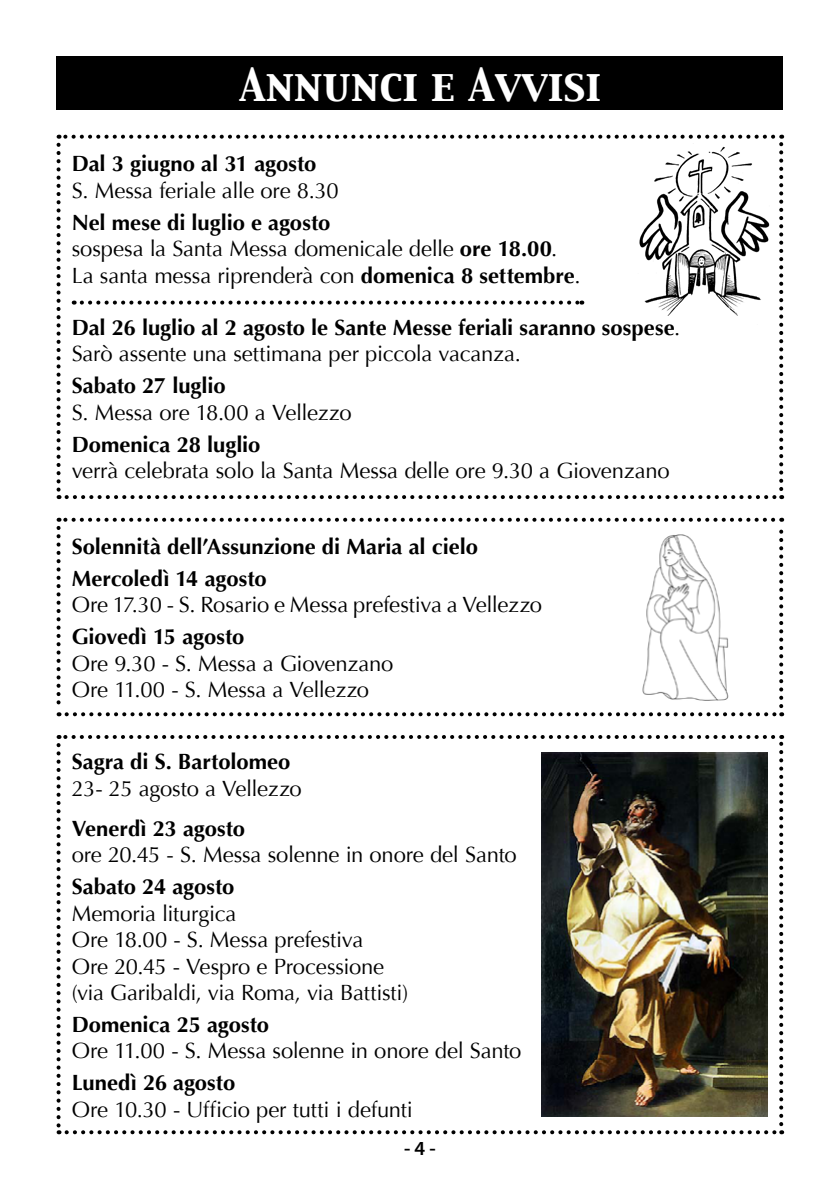
<style>
.page{position:relative;width:840px;height:1191px;background:#fff}
.page>*{position:absolute;margin:0;border:0;box-sizing:border-box;transform-origin:0 0}
.t1{font:40px "Capitals";color:#fff}
.t2{font:22px/26.4px "Optima";letter-spacing:-.01em;color:#000}
.t3{font:700 22px/26.4px "Optima";letter-spacing:-.005em;color:#000}
.t4{font:600 20px "Myriad Pro";color:#000}
.s1{font-weight:700}
.s2{font-weight:400}
</style>
<div class="page">
<div style="left:57px;top:57px;width:725px;height:53px;background:#000"></div>
<svg style="left:56px;top:145px;width:4px;height:354px"></svg>
<svg style="left:67px;top:495px;width:714px;height:4px"></svg>
<svg style="left:779px;top:135px;width:3px;height:354px"></svg>
<svg style="left:58px;top:135px;width:714px;height:4px"></svg>
<svg style="left:56px;top:528px;width:4px;height:188px"></svg>
<svg style="left:67px;top:712px;width:714px;height:4px"></svg>
<svg style="left:779px;top:518px;width:3px;height:188px"></svg>
<svg style="left:58px;top:518px;width:714px;height:4px"></svg>
<svg style="left:56px;top:745px;width:4px;height:389px"></svg>
<svg style="left:67px;top:1130px;width:714px;height:4px"></svg>
<svg style="left:779px;top:735px;width:3px;height:389px"></svg>
<svg style="left:58px;top:735px;width:714px;height:4px"></svg>
<img style="left:639px;top:146px;width:131px;height:170px">
<img style="left:642px;top:534px;width:87px;height:166px">
<svg style="left:82px;top:300px;width:500px;height:4px"></svg>
<img style="left:541px;top:752px;width:225px;height:364px">
<h1 class="t1" style="left:239px;top:58px;width:363px">Annunci e Avvisi</h1>
<p class="t3" style="left:72px;top:151px;width:246px">Dal 3 giugno al 31 agosto</p>
<p class="t2" style="left:72px;top:177px;width:268px">S. Messa feriale alle ore 8.30</p>
<p class="t2" style="left:72px;top:209px;width:510px"><span class="s1">Nel mese di luglio e agosto<br></span>sospesa la Santa Messa domenicale delle <span class="s1">ore 18.00</span>.<br>La santa messa riprenderà con <span class="s1">domenica 8 settembre</span>.</p>
<p class="t3" style="left:72px;top:314px;width:609px">Dal 26 luglio al 2 agosto le Sante Messe feriali saranno sospese<span class="s2">.<br>Sarò assente una settimana per piccola vacanza.</span></p>
<p class="t3" style="left:72px;top:373px;width:155px">Sabato 27 luglio</p>
<p class="t2" style="left:72px;top:399px;width:281px">S. Messa ore 18.00 a Vellezzo</p>
<p class="t3" style="left:72px;top:431px;width:190px">Domenica 28 luglio</p>
<p class="t2" style="left:72px;top:457px;width:599px">verrà celebrata solo la Santa Messa delle ore 9.30 a Giovenzano</p>
<p class="t3" style="left:72px;top:530px;width:407px;line-height:32px">Solennità dell’Assunzione di Maria al cielo<br>Mercoledì 14 agosto</p>
<p class="t2" style="left:72px;top:592px;width:471px">Ore 17.30 - S. Rosario e Messa prefestiva a Vellezzo</p>
<p class="t3" style="left:72px;top:623px;width:174px">Giovedì 15 agosto</p>
<p class="t2" style="left:72px;top:650px;width:323px">Ore 9.30 - S. Messa a Giovenzano<br>Ore 11.00 - S. Messa a Vellezzo</p>
<p class="t3" style="left:72px;top:749px;width:220px">Sagra di S. Bartolomeo</p>
<p class="t2" style="left:72px;top:775px;width:231px">23- 25 agosto a Vellezzo</p>
<p class="t3" style="left:72px;top:815px;width:175px">Venerdì 23 agosto</p>
<p class="t2" style="left:72px;top:842px;width:446px">ore 20.45 - S. Messa solenne in onore del Santo</p>
<p class="t3" style="left:72px;top:874px;width:164px">Sabato 24 agosto</p>
<p class="t2" style="left:72px;top:900px;width:338px">Memoria liturgica<br>Ore 18.00 - S. Messa prefestiva<br>Ore 20.45 - Vespro e Processione (via Garibaldi, via Roma, via Battisti)</p>
<p class="t3" style="left:72px;top:1011px;width:199px">Domenica 25 agosto</p>
<p class="t2" style="left:72px;top:1038px;width:451px">Ore 11.00 - S. Messa solenne in onore del Santo</p>
<p class="t3" style="left:72px;top:1070px;width:165px">Lunedì 26 agosto</p>
<p class="t2" style="left:72px;top:1096px;width:342px">Ore 10.30 - Ufficio per tutti i defunti</p>
<p class="t4" style="left:404px;top:1135px;width:33px">- 4 -</p>
</div>
